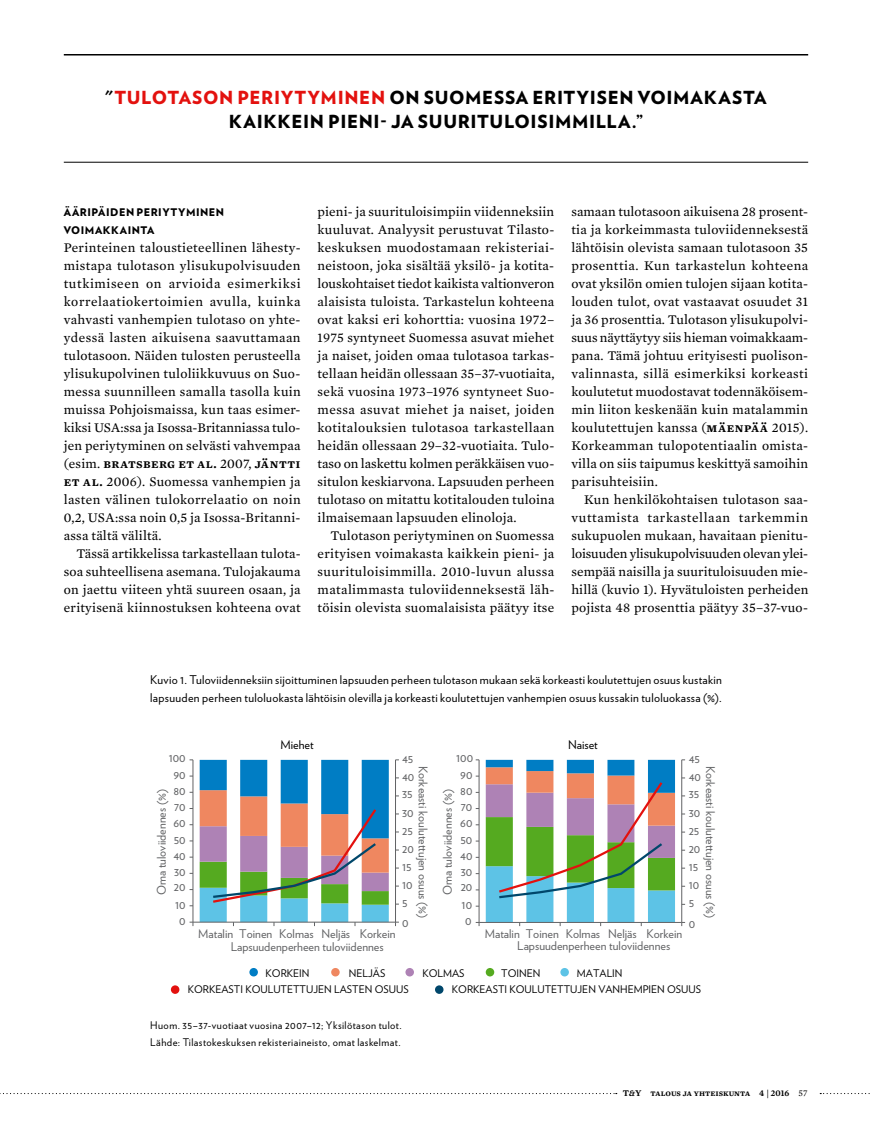
<style>
.page{position:relative;width:872px;height:1127px;background:#fff}
.page>*{position:absolute;margin:0;border:0;box-sizing:border-box;transform-origin:0 0}
.t1{font:900 18px/24px "Verlag";letter-spacing:.035em;color:#000;text-align:center}
.t2{font:13.5px/18px "Mercury Text G2";letter-spacing:.015em;color:#000;text-align:justify}
.t3{font:12px/12.3px "Verlag";color:#626365}
.t4{font:12px/18px "Verlag";letter-spacing:.025em;color:#000}
.t5{font:10.5px/16.2px "Verlag";letter-spacing:.04em;color:#000}
.t6{font:10.5px "Verlag";color:#000}
.t7{font:900 10.5px/18px "Verlag";letter-spacing:.05em;color:#000}
.t8{font:600 9px "Mercury Text G2";color:#000}
.s1{color:#e3110e}
.s2{font-weight:600}
.s3{font-style:italic}
.s4{font-family:"Mercury Text G1";font-weight:400}
</style>
<div class="page">
<hr style="left:64px;top:54px;width:744px;height:1px;background:#000">
<hr style="left:64px;top:162px;width:744px;height:1px;background:#000">
<svg style="left:0;top:1093px;width:617px;height:1px"></svg>
<svg style="left:820px;top:1093px;width:50px;height:1px"></svg>
<hr style="left:395px;top:760px;width:1px;height:162px;background:#626365">
<hr style="left:193px;top:760px;width:1px;height:162px;background:#626365">
<hr style="left:193px;top:922px;width:202px;height:1px;background:#626365">
<svg style="left:200px;top:760px;width:189px;height:166px"></svg>
<hr style="left:681px;top:760px;width:1px;height:162px;background:#626365">
<hr style="left:479px;top:760px;width:1px;height:162px;background:#626365">
<hr style="left:479px;top:922px;width:202px;height:1px;background:#626365">
<svg style="left:486px;top:760px;width:189px;height:166px"></svg>
<div style="left:405px;top:968px;width:9px;height:8px;background:#ae82b5;border-radius:50%"></div>
<div style="left:171px;top:985px;width:8px;height:9px;background:#e3110e;border-radius:50%"></div>
<div style="left:249px;top:968px;width:9px;height:8px;background:#007dc4;border-radius:50%"></div>
<div style="left:331px;top:968px;width:9px;height:8px;background:#ef8760;border-radius:50%"></div>
<div style="left:560px;top:968px;width:9px;height:8px;background:#5dc3e6;border-radius:50%"></div>
<div style="left:486px;top:968px;width:8px;height:8px;background:#55aa20;border-radius:50%"></div>
<div style="left:435px;top:985px;width:8px;height:9px;background:#00476b;border-radius:50%"></div>
<h1 class="t1" style="left:105px;top:84px;width:663px">"<span class="s1">TULOTASON PERIYTYMINEN</span> ON SUOMESSA ERITYISEN VOIMAKASTA<br>KAIKKEIN PIENI- JA SUURITULOISIMMILLA.”</h1>
<p class="t7" style="left:64px;top:203px;width:162px">ÄÄRIPÄIDEN PERIYTYMINEN<br>VOIMAKKAINTA</p>
<p class="t2" style="left:64px;top:238px;width:238px">Perinteinen taloustieteellinen lähesty&shy;mistapa tulotason ylisukupolvisuuden tutkimiseen on arvioida esimerkiksi korrelaatiokertoimien avulla, kuinka vahvasti vanhempien tulotaso on yhte&shy;ydessä lasten aikuisena saavuttamaan tulotasoon. Näiden tulosten perusteella ylisukupolvinen tuloliikkuvuus on Suo&shy;messa suunnilleen samalla tasolla kuin muissa Pohjoismaissa, kun taas esimer&shy;kiksi USA:ssa ja Isossa-Britanniassa tulo&shy;jen periytyminen on selvästi vahvempaa (esim. <span class="s2">Bratsberg et al.</span> 2007, <span class="s2">Jäntti et al.</span> 2006). Suomessa vanhempien ja lasten välinen tulokorrelaatio on noin 0,2, USA:ssa noin 0,5 ja Isossa-Britanni&shy;assa tältä väliltä.</p>
<p class="t2" style="left:64px;top:544px;width:238px;text-indent:13px">Tässä artikkelissa tarkastellaan tulota&shy;soa suhteellisena asemana. Tulojakauma on jaettu viiteen yhtä suureen osaan, ja erityisenä kiinnostuksen kohteena ovat</p>
<p class="t2" style="left:317px;top:202px;width:238px">pieni- ja suurituloisimpiin viidenneksiin kuuluvat. Analyysit perustuvat Tilasto&shy;keskuksen muodostamaan rekisteriai&shy;neistoon, joka sisältää yksilö- ja kotita&shy;louskohtaiset tiedot kaikista valtionveron alaisista tuloista. Tarkastelun kohteena ovat kaksi eri kohorttia: vuosina 1972– 1975 syntyneet Suomessa asuvat miehet ja naiset, joiden omaa tulotasoa tarkas&shy;tellaan heidän ollessaan 35–37-vuotiaita, sekä vuosina 1973–1976 syntyneet Suo&shy;messa asuvat miehet ja naiset, joiden kotitalouksien tulotasoa tarkastellaan heidän ollessaan 29–32-vuotiaita. Tulo&shy;taso on laskettu kolmen peräkkäisen vuo&shy;situlon keskiarvona. Lapsuuden perheen tulotaso on mitattu kotitalouden tuloina ilmaisemaan lapsuuden elinoloja.</p>
<p class="t2" style="left:317px;top:526px;width:238px;text-indent:13px">Tulotason periytyminen on Suomessa erityisen voimakasta kaikkein pieni- ja suurituloisimmilla. 2010-luvun alussa matalimmasta tuloviidenneksestä läh&shy;töisin olevista suomalaisista päätyy itse</p>
<p class="t2" style="left:571px;top:202px;width:238px">samaan tulotasoon aikuisena 28 prosent&shy;tia ja korkeimmasta tuloviidenneksestä lähtöisin olevista samaan tulotasoon 35 prosenttia. Kun tarkastelun kohteena ovat yksilön omien tulojen sijaan kotita&shy;louden tulot, ovat vastaavat osuudet 31 ja 36 prosenttia. Tulotason ylisukupolvi&shy;suus näyttäytyy siis hieman voimakkaam&shy;pana. Tämä johtuu erityisesti puolison&shy;valinnasta, sillä esimerkiksi korkeasti koulutetut muodostavat todennäköisem&shy;min liiton keskenään kuin matalammin koulutettujen kanssa (<span class="s2">Mäenpää</span> 2015).<br>Korkeamman tulopotentiaalin omista&shy;villa on siis taipumus keskittyä samoihin parisuhteisiin.</p>
<p class="t2" style="left:571px;top:490px;width:238px;text-indent:13px">Kun henkilökohtaisen tulotason saa&shy;vuttamista tarkastellaan tarkemmin sukupuolen mukaan, havaitaan pienitu&shy;loisuuden ylisukupolvisuuden olevan ylei&shy;sempää naisilla ja suurituloisuuden mie&shy;hillä (kuvio 1). Hyvätuloisten perheiden pojista 48 prosenttia päätyy 35–37-vuo-</p>
<p class="t4" style="left:150px;top:670px;width:573px">Kuvio 1. Tuloviidenneksiin sijoittuminen lapsuuden perheen tulotason mukaan sekä korkeasti koulutettujen osuus kustakin lapsuuden perheen tuloluokasta lähtöisin olevilla ja korkeasti koulutettujen vanhempien osuus kussakin tuloluokassa (%).</p>
<p class="t4" style="left:280px;top:735px;width:35px">Miehet</p>
<p class="t4" style="left:568px;top:735px;width:31px">Naiset</p>
<p class="t3" style="left:169px;top:751px;width:18px">100</p>
<p class="t3" style="left:402px;top:752px;width:13px">45</p>
<p class="t3" style="left:456px;top:751px;width:18px">100</p>
<p class="t3" style="left:688px;top:752px;width:13px">45</p>
<p class="t3" style="left:173px;top:767px;width:14px">90</p>
<p class="t3" style="left:173px;top:784px;width:14px">80</p>
<p class="t3" style="left:155px;top:895px;width:108px;rotate:-90deg">Oma tuloviidennes (%)</p>
<p class="t3" style="left:174px;top:800px;width:13px">70</p>
<p class="t3" style="left:173px;top:816px;width:14px">60</p>
<p class="t3" style="left:174px;top:832px;width:13px">50</p>
<p class="t3" style="left:173px;top:849px;width:14px">40</p>
<p class="t3" style="left:174px;top:865px;width:13px">30</p>
<p class="t3" style="left:174px;top:880px;width:13px">20</p>
<p class="t3" style="left:175px;top:897px;width:12px">10</p>
<p class="t3" style="left:179px;top:914px;width:8px">0</p>
<p class="t3" style="left:430px;top:766px;width:154px;rotate:90deg">Korkeasti koulutettujen osuus (%)</p>
<p class="t3" style="left:402px;top:770px;width:14px">40</p>
<p class="t3" style="left:402px;top:787px;width:12px">35</p>
<p class="t3" style="left:402px;top:806px;width:13px">30</p>
<p class="t3" style="left:402px;top:824px;width:12px">25</p>
<p class="t3" style="left:402px;top:842px;width:13px">20</p>
<p class="t3" style="left:402px;top:860px;width:11px">15</p>
<p class="t3" style="left:402px;top:877px;width:12px">10</p>
<p class="t3" style="left:402px;top:895px;width:7px">5</p>
<p class="t3" style="left:402px;top:916px;width:8px">0</p>
<p class="t3" style="left:198px;top:926px;width:199px">Matalin Toinen Kolmas Neljäs Korkein</p>
<p class="t3" style="left:231px;top:940px;width:154px">Lapsuudenperheen tuloviidennes</p>
<p class="t3" style="left:460px;top:767px;width:14px">90</p>
<p class="t3" style="left:460px;top:784px;width:14px">80</p>
<p class="t3" style="left:441px;top:895px;width:108px;rotate:-90deg">Oma tuloviidennes (%)</p>
<p class="t3" style="left:461px;top:800px;width:13px">70</p>
<p class="t3" style="left:460px;top:816px;width:14px">60</p>
<p class="t3" style="left:460px;top:832px;width:13px">50</p>
<p class="t3" style="left:460px;top:849px;width:14px">40</p>
<p class="t3" style="left:461px;top:865px;width:13px">30</p>
<p class="t3" style="left:461px;top:880px;width:13px">20</p>
<p class="t3" style="left:461px;top:897px;width:12px">10</p>
<p class="t3" style="left:465px;top:914px;width:8px">0</p>
<p class="t3" style="left:717px;top:766px;width:154px;rotate:90deg">Korkeasti koulutettujen osuus (%)</p>
<p class="t3" style="left:688px;top:770px;width:14px">40</p>
<p class="t3" style="left:688px;top:787px;width:12px">35</p>
<p class="t3" style="left:688px;top:806px;width:13px">30</p>
<p class="t3" style="left:688px;top:824px;width:12px">25</p>
<p class="t3" style="left:688px;top:842px;width:13px">20</p>
<p class="t3" style="left:688px;top:859px;width:11px">15</p>
<p class="t3" style="left:688px;top:877px;width:12px">10</p>
<p class="t3" style="left:688px;top:895px;width:7px">5</p>
<p class="t3" style="left:688px;top:917px;width:8px">0</p>
<p class="t3" style="left:517px;top:926px;width:166px;text-indent:-33px">Matalin Toinen Kolmas Neljäs Korkein<br>Lapsuudenperheen tuloviidennes</p>
<p class="t5" style="left:265px;top:964px;width:46px">KORKEIN</p>
<p class="t5" style="left:349px;top:964px;width:38px">NELJÄS</p>
<p class="t5" style="left:422px;top:964px;width:44px">KOLMAS</p>
<p class="t5" style="left:501px;top:964px;width:41px">TOINEN</p>
<p class="t5" style="left:577px;top:964px;width:47px">MATALIN</p>
<p class="t6" style="left:188px;top:981px;width:222px">KORKEASTI KOULUTETTUJEN LASTEN OSUUS</p>
<p class="t6" style="left:452px;top:981px;width:251px">KORKEASTI KOULUTETTUJEN VANHEMPIEN OSUUS</p>
<p class="t5" style="left:150px;top:1017px;width:253px">Huom. 35–37-vuotiaat vuosina 2007–12; Yksilötason tulot.<br>Lähde: Tilastokeskuksen rekisteriaineisto, omat laskelmat.</p>
<p class="t8" style="left:622px;top:1086px;width:186px">T<span class="s3">&amp;</span>Y talous ja yhteiskunta 4 | 2016 <span class="s4">57</span></p>
</div>
